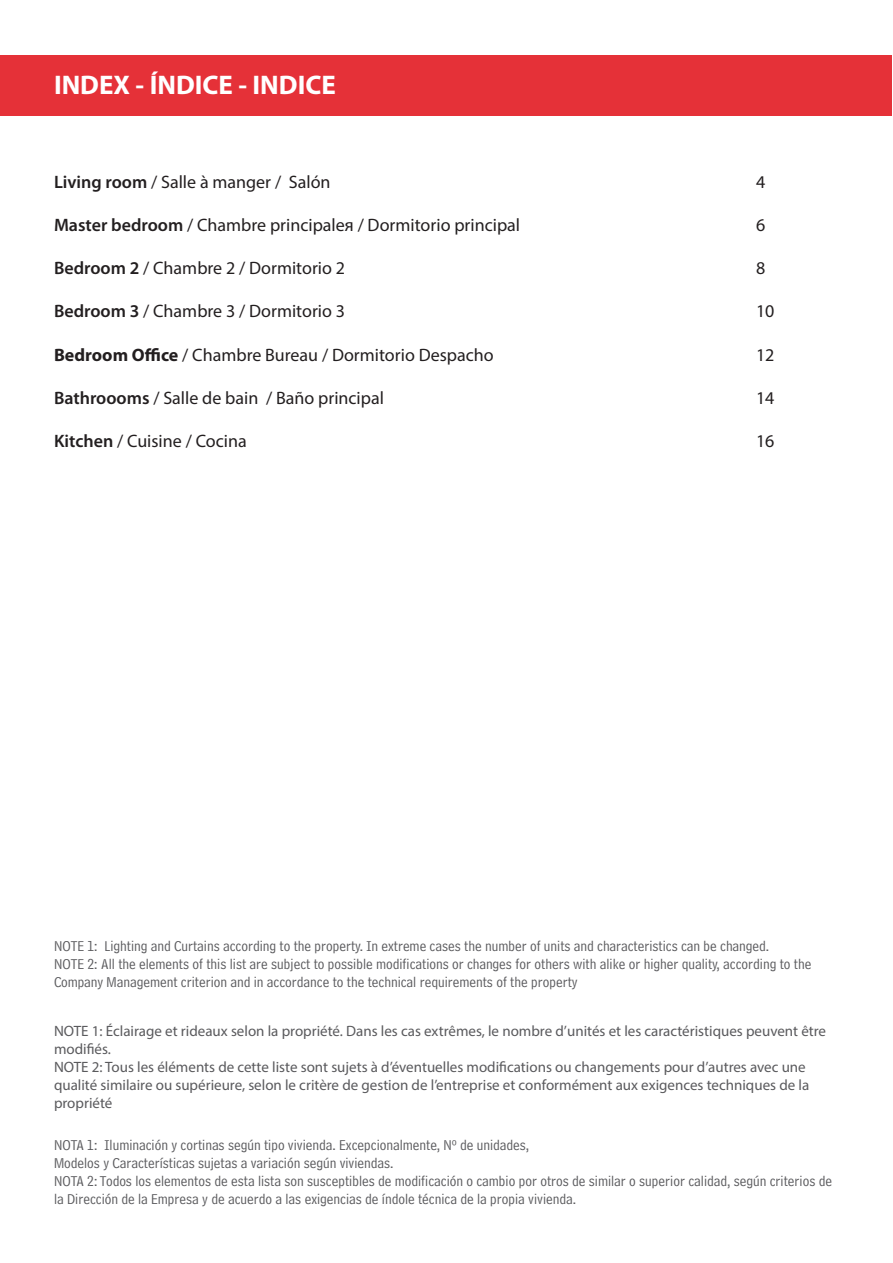
<style>
.page{position:relative;width:893px;height:1263px;background:#fff}
.page>*{position:absolute;margin:0;border:0;box-sizing:border-box;transform-origin:0 0}
.t1{font:700 27px "Myriad Pro";color:#fff}
.t2{font:18px "Myriad Pro";color:#231f20}
.t3{font:15px/18px "Bell Centennial Std Address";color:#5a5a5d}
.t4{font:15px/18px "Myriad Pro";color:#5a5a5d}
.s1{font-weight:600}
.s2{font-weight:700}
</style>
<div class="page">
<div style="left:1px;top:55px;width:891px;height:61px;background:#e53138"></div>
<div style="left:0;top:55px;width:9px;height:61px;background:#e53138"></div>
<p class="t1" style="left:54px;top:70px;width:283px">INDEX - ÍNDICE - INDICE</p>
<p class="t2" style="left:54px;top:171px;width:278px"><span class="s1">Living room</span> / Salle à manger / Salón</p>
<p class="t2" style="left:756px;top:171px;width:11px">4</p>
<p class="t2" style="left:54px;top:214px;width:468px"><span class="s1">Master bedroom</span> / Chambre principaleя / Dormitorio principal</p>
<p class="t2" style="left:756px;top:214px;width:11px">6</p>
<p class="t2" style="left:54px;top:257px;width:293px"><span class="s1">Bedroom 2</span> / Chambre 2 / Dormitorio 2</p>
<p class="t2" style="left:756px;top:257px;width:11px">8</p>
<p class="t2" style="left:54px;top:300px;width:293px"><span class="s1">Bedroom 3</span> / Сhambre 3 / Dormitorio 3</p>
<p class="t2" style="left:756px;top:300px;width:20px">10</p>
<p class="t2" style="left:54px;top:343px;width:441px"><span class="s2">Bedroom Office</span> / Chambre Bureau / Dormitorio Despacho</p>
<p class="t2" style="left:756px;top:343px;width:20px">12</p>
<p class="t2" style="left:54px;top:387px;width:331px"><span class="s1">Bathroooms</span> / Salle de bain / Baño principal</p>
<p class="t2" style="left:756px;top:387px;width:20px">14</p>
<p class="t2" style="left:54px;top:430px;width:194px"><span class="s1">Kitchen</span> / Cuisine / Cocina</p>
<p class="t2" style="left:756px;top:430px;width:20px">16</p>
<p class="t3" style="left:54px;top:937px;width:717px">NOTE 1: Lighting and Curtains according to the property. In extreme cases the number of units and characteristics can be changed.</p>
<p class="t3" style="left:54px;top:955px;width:759px">NOTE 2: All the elements of this list are subject to possible modifications or changes for others with alike or higher quality, according to the<br>Company Management criterion and in accordance to the technical requirements of the property</p>
<p class="t4" style="left:54px;top:1022px;width:774px">NOTE 1: Éclairage et rideaux selon la propriété. Dans les cas extrêmes, le nombre d’unités et les caractéristiques peuvent être modifiés.</p>
<p class="t4" style="left:54px;top:1058px;width:757px">NOTE 2: Tous les éléments de cette liste sont sujets à d’éventuelles modifications ou changements pour d’autres avec une qualité similaire ou supérieure, selon le critère de gestion de l’entreprise et conformément aux exigences techniques de la propriété</p>
<p class="t3" style="left:54px;top:1136px;width:477px">NOTA 1: Iluminación y cortinas según tipo vivienda. Excepcionalmente, Nº de unidades,</p>
<p class="t3" style="left:54px;top:1154px;width:341px">Modelos y Características sujetas a variación según viviendas.</p>
<p class="t3" style="left:54px;top:1172px;width:779px">NOTA 2: Todos los elementos de esta lista son susceptibles de modificación o cambio por otros de similar o superior calidad, según criterios de la Dirección de la Empresa y de acuerdo a las exigencias de índole técnica de la propia vivienda.</p>
</div>
